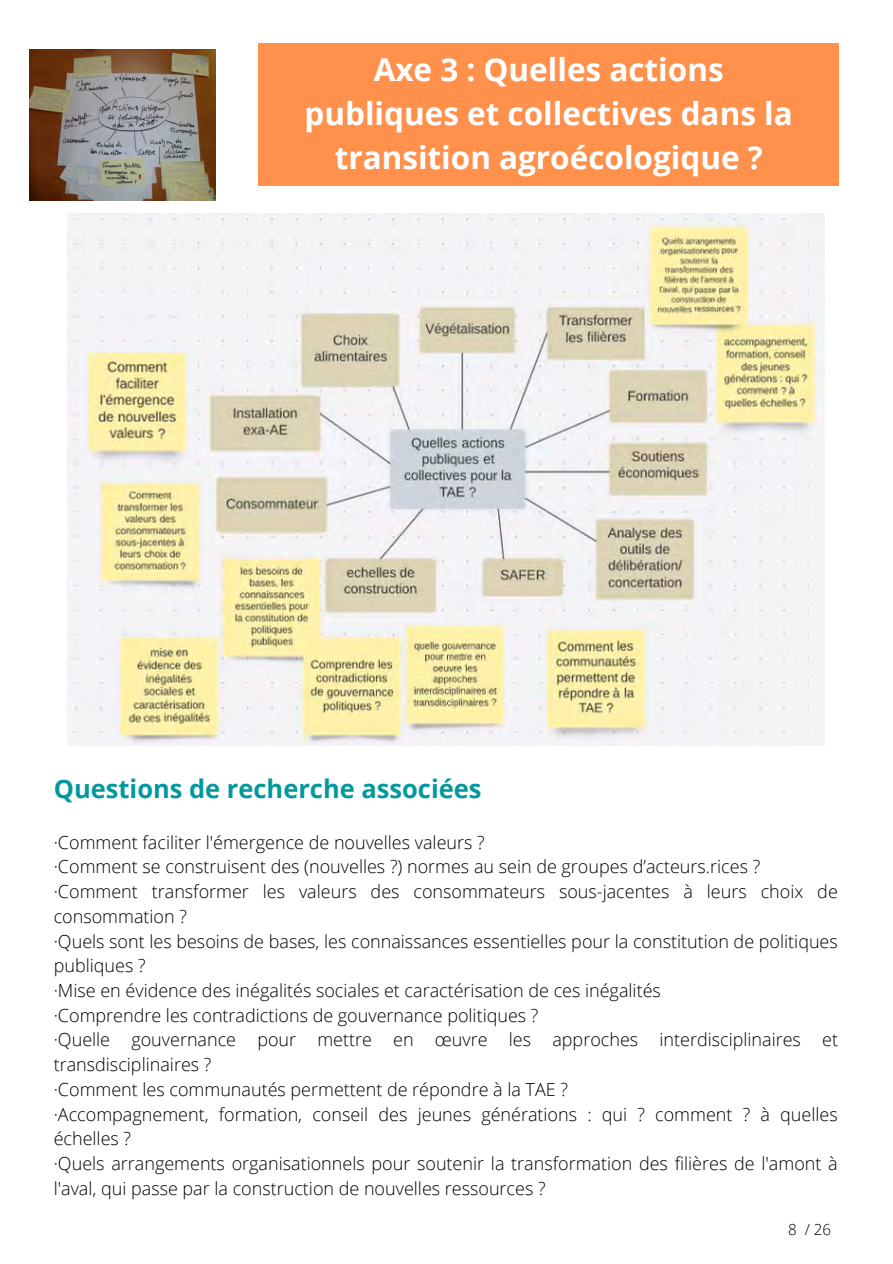
<style>
.page{position:relative;width:893px;height:1264px;background:#fff}
.page>*{position:absolute;margin:0;border:0;box-sizing:border-box;transform-origin:0 0}
.t1{font:700 31.5px/43.8px "Open Sans";color:#fff;text-align:center}
.t2{font:700 25.5px "Open Sans";color:#03989e}
.t3{font:300 18px/24.8px "Open Sans";color:#000}
.t4{font:300 15.15px "Open Sans";color:#000}
</style>
<div class="page">
<img style="left:68px;top:214px;width:756px;height:531px">
<img style="left:30px;top:49px;width:185px;height:151px">
<div style="left:259px;top:43px;width:579px;height:142px;background:#ff914d"></div>
<p class="t1" style="left:304px;top:47px;width:489px">Axe 3 : Quelles actions publiques et collectives dans la transition agroécologique ?</p>
<p class="t2" style="left:54px;top:770px;width:429px">Questions de recherche associées</p>
<p class="t3" style="left:54px;top:829px;width:432px">·Comment faciliter l'émergence de nouvelles valeurs ?</p>
<p class="t3" style="left:54px;top:853px;width:708px">·Comment se construisent des (nouvelles ?) normes au sein de groupes d’acteurs.rices ?</p>
<p class="t3" style="left:54px;top:878px;width:785px">·Comment transformer les valeurs des consommateurs sous-jacentes à leurs choix de consommation ?</p>
<p class="t3" style="left:54px;top:928px;width:785px">·Quels sont les besoins de bases, les connaissances essentielles pour la constitution de politiques publiques ?</p>
<p class="t3" style="left:54px;top:977px;width:608px">·Mise en évidence des inégalités sociales et caractérisation de ces inégalités</p>
<p class="t3" style="left:54px;top:1002px;width:486px">·Comprendre les contradictions de gouvernance politiques ?</p>
<p class="t3" style="left:54px;top:1027px;width:785px">·Quelle gouvernance pour mettre en œuvre les approches interdisciplinaires et transdisciplinaires ?</p>
<p class="t3" style="left:54px;top:1076px;width:515px">·Comment les communautés permettent de répondre à la TAE ?</p>
<p class="t3" style="left:54px;top:1101px;width:785px">·Accompagnement, formation, conseil des jeunes générations : qui ? comment ? à quelles échelles ?</p>
<p class="t3" style="left:54px;top:1150px;width:785px">·Quels arrangements organisationnels pour soutenir la transformation des filières de l'amont à l'aval, qui passe par la construction de nouvelles ressources ?</p>
<p class="t4" style="left:788px;top:1218px;width:44px">8 / 26</p>
</div>
